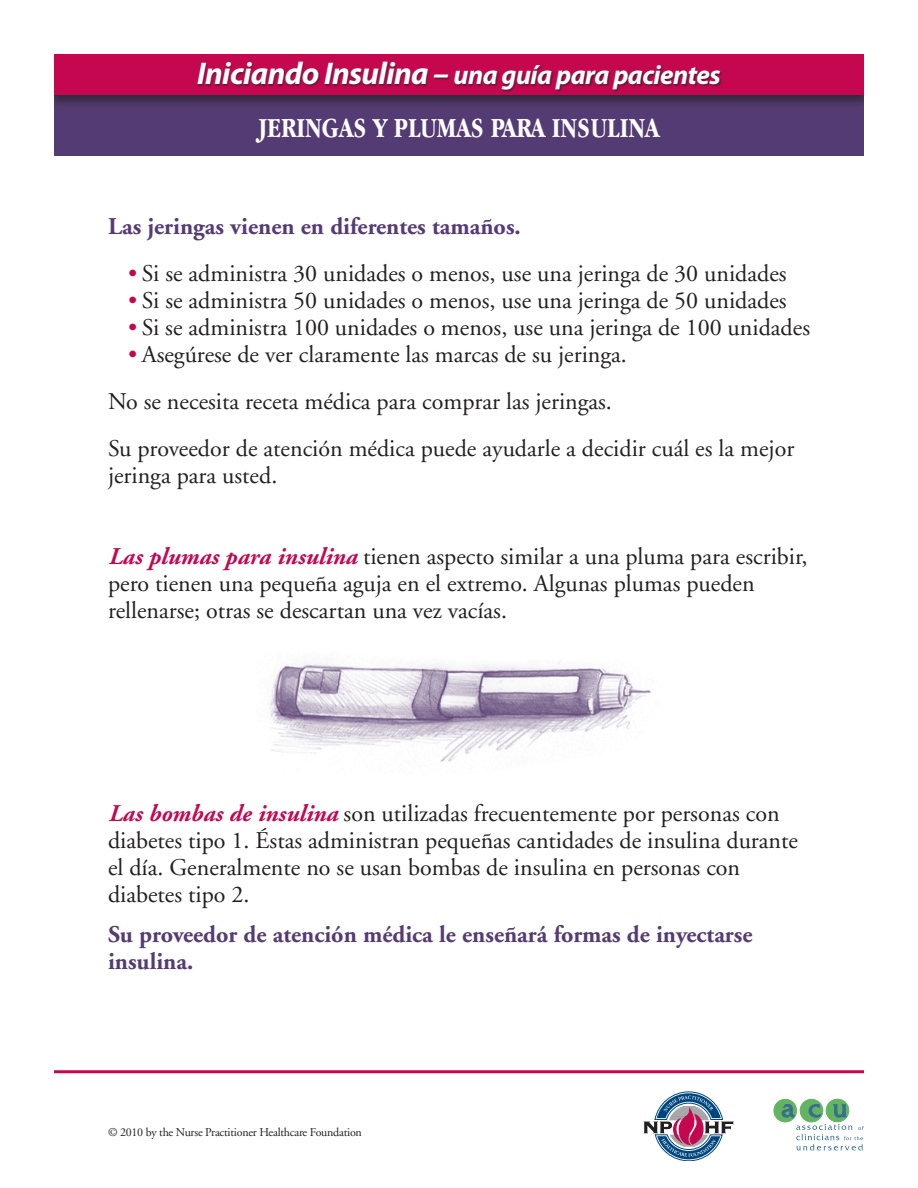
<style>
.page{position:relative;width:918px;height:1188px;background:#fff}
.page>*{position:absolute;margin:0;border:0;box-sizing:border-box;transform-origin:0 0}
.t1{font:700 28.5px "Apple Garamond";color:#fff}
.t2{font:italic 700 27px "Myriad Pro";letter-spacing:-.02em;color:#fff}
.t3{font:24px/27px "Adobe Garamond";color:#231f20}
.t4{font:700 24px/27px "Adobe Garamond";color:#553b73}
.t5{font:12px "Adobe Garamond";letter-spacing:-.02em;color:#231f20}
.s1{font-size:31.5px}
.s2{color:#c50750}
.s3{font-weight:700;font-style:italic;color:#c50750}
</style>
<div class="page">
<img style="left:269px;top:662px;width:382px;height:100px">
<hr style="left:54px;top:1070px;width:810px;height:3px;background:#c50750">
<div style="left:54px;top:68px;width:810px;height:88px;background:#553b73"></div>
<div style="left:46px;top:53px;width:826px;height:56px;background:#231f20;opacity:.65"></div>
<div style="left:54px;top:54px;width:810px;height:40px;background:#c50750"></div>
<div style="left:197px;top:61px;width:526px;height:32px;background:#231f20;opacity:.6"></div>
<svg style="left:796px;top:1124px;width:68px;height:26px"></svg>
<div style="left:774px;top:1099px;width:23px;height:23px;background:#63b461;border-radius:50%"></div>
<div style="left:774px;top:1099px;width:23px;height:23px;border:1px solid #63b461;border-radius:50%"></div>
<div style="left:800px;top:1099px;width:23px;height:23px;background:#63b461;border-radius:50%"></div>
<div style="left:800px;top:1099px;width:23px;height:23px;border:1px solid #63b461;border-radius:50%"></div>
<div style="left:826px;top:1099px;width:23px;height:23px;background:#63b461;border-radius:50%"></div>
<div style="left:826px;top:1099px;width:23px;height:23px;border:1px solid #63b461;border-radius:50%"></div>
<svg style="left:782px;top:1104px;width:13px;height:13px"></svg>
<svg style="left:809px;top:1104px;width:12px;height:13px"></svg>
<svg style="left:834px;top:1104px;width:12px;height:13px"></svg>
<svg style="left:644px;top:1092px;width:89px;height:69px"></svg>
<div style="left:0;top:0;width:54px;height:256px;background:#fff"></div>
<div style="left:864px;top:0;width:54px;height:256px;background:#fff"></div>
<p class="t2" style="left:197px;top:60px;width:525px"><span class="s1">Iniciando Insulina –</span> una guía para pacientes</p>
<p class="t1" style="left:258px;top:112px;width:403px">JERINGAS Y PLUMAS PARA INSULINA</p>
<p class="t4" style="left:108px;top:213px;width:414px">Las jeringas vienen en diferentes tamaños.</p>
<p class="t3" style="left:128px;top:260px;width:660px"><span class="s2">•</span> Si se administra 30 unidades o menos, use una jeringa de 30 unidades</p>
<p class="t3" style="left:128px;top:287px;width:660px"><span class="s2">•</span> Si se administra 50 unidades o menos, use una jeringa de 50 unidades</p>
<p class="t3" style="left:128px;top:314px;width:683px"><span class="s2">•</span> Si se administra 100 unidades o menos, use una jeringa de 100 unidades</p>
<p class="t3" style="left:128px;top:341px;width:500px"><span class="s2">•</span> Asegúrese de ver claramente las marcas de su jeringa.</p>
<p class="t3" style="left:108px;top:389px;width:505px">No se necesita receta médica para comprar las jeringas.</p>
<p class="t3" style="left:108px;top:436px;width:688px">Su proveedor de atención médica puede ayudarle a decidir cuál es la mejor jeringa para usted.</p>
<p class="t3" style="left:108px;top:544px;width:701px"><span class="s3">Las plumas para insulina</span> tienen aspecto similar a una pluma para escribir, pero tienen una pequeña aguja en el extremo. Algunas plumas pueden rellenarse; otras se descartan una vez vacías.</p>
<p class="t3" style="left:108px;top:800px;width:692px"><span class="s3">Las bombas de insulina</span> son utilizadas frecuentemente por personas con diabetes tipo 1. Éstas administran pequeñas cantidades de insulina durante el día. Generalmente no se usan bombas de insulina en personas con diabetes tipo 2.</p>
<p class="t4" style="left:108px;top:922px;width:646px">Su proveedor de atención médica le enseñará formas de inyectarse insulina.</p>
<p class="t5" style="left:108px;top:1126px;width:255px">© 2010 by the Nurse Practitioner Healthcare Foundation</p>
</div>
